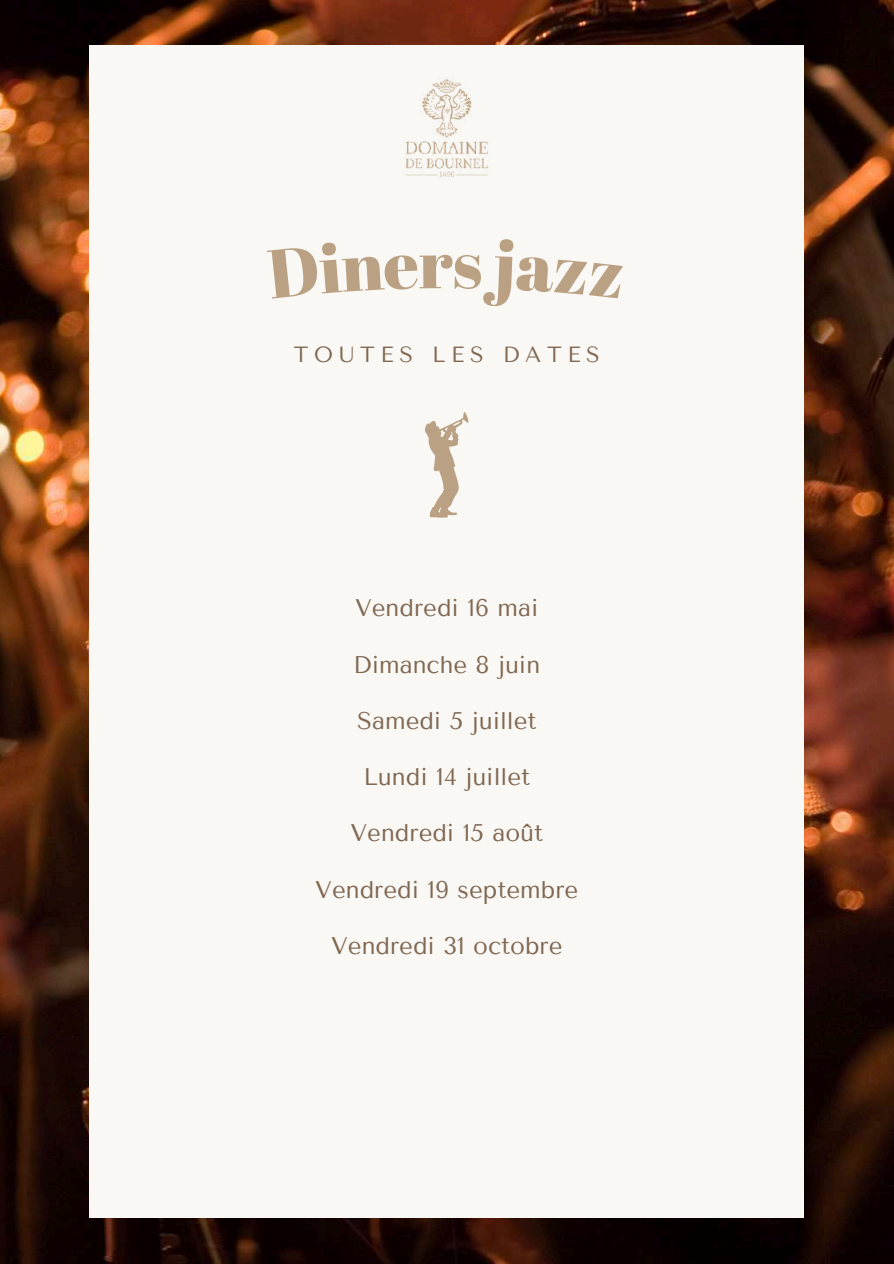
<style>
.page{position:relative;width:894px;height:1264px;background:#fff}
.page>*{position:absolute;margin:0;border:0;box-sizing:border-box;transform-origin:0 0}
.t1{font:68.55px "Abril Fatface";color:#baa183}
.t2{font:24px "Tenor Sans";color:#806853}
.t3{font:21.9px "Tenor Sans";letter-spacing:.26em;color:#806853}
</style>
<div class="page">
<img style="left:0;top:0;width:893px;height:1263px">
<div style="left:89px;top:46px;width:715px;height:1171px;background:#f9f8f4"></div>
<img style="left:405px;top:79px;width:84px;height:99px">
<svg style="left:425px;top:412px;width:43px;height:105px"></svg>
<h1 class="t1" style="left:419px;top:216px;width:35px">r</h1>
<p class="t3" style="left:293px;top:342px;width:307px">TOUTES LES DATES</p>
<p class="t2" style="left:355px;top:594px;width:185px">Vendredi 16 mai</p>
<p class="t2" style="left:353px;top:650px;width:188px">Dimanche 8 juin</p>
<p class="t2" style="left:357px;top:706px;width:181px">Samedi 5 juillet</p>
<p class="t2" style="left:363px;top:763px;width:168px">Lundi 14 juillet</p>
<p class="t2" style="left:350px;top:819px;width:194px">Vendredi 15 août</p>
<p class="t2" style="left:315px;top:875px;width:264px">Vendredi 19 septembre</p>
<p class="t2" style="left:331px;top:931px;width:233px">Vendredi 31 octobre</p>
</div>
